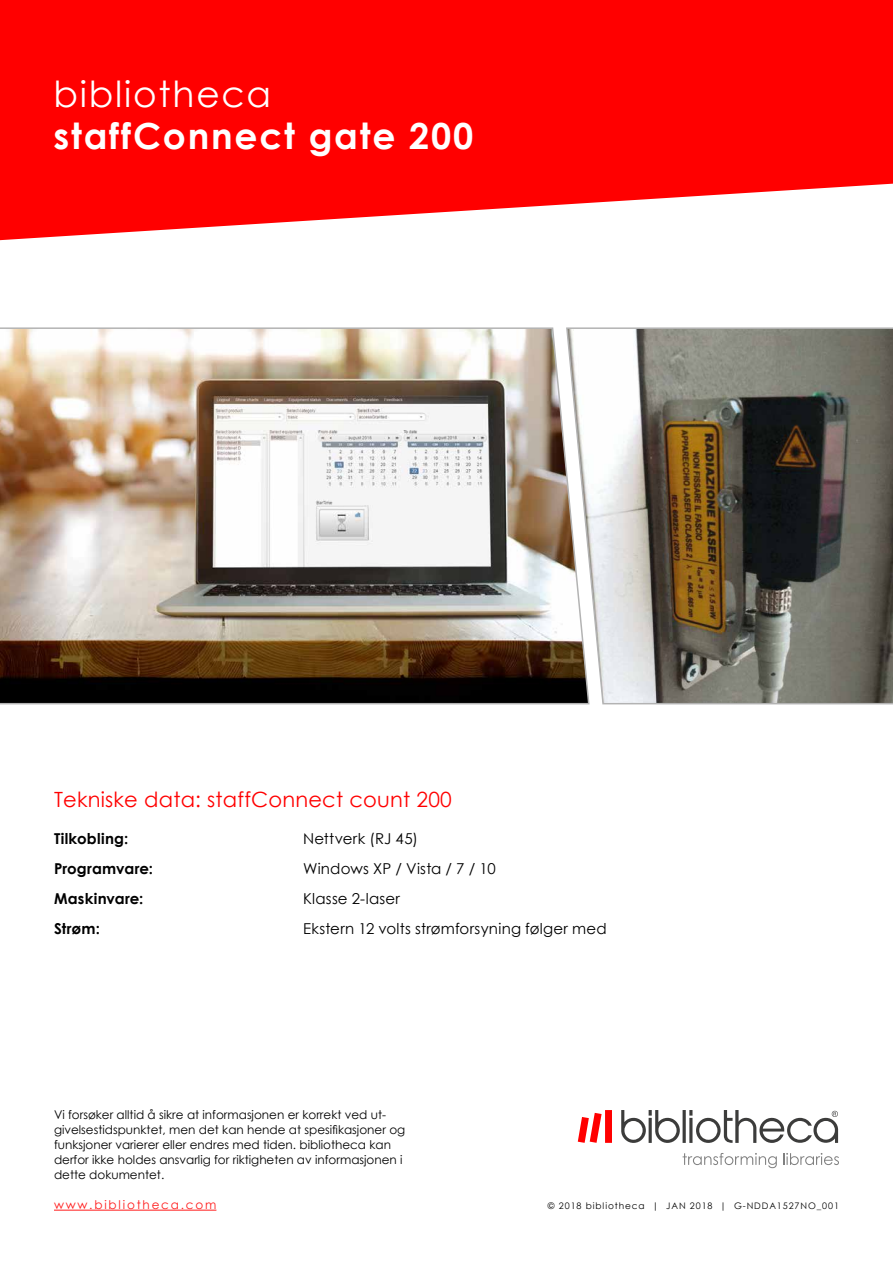
<style>
.page{position:relative;width:893px;height:1263px;background:#fff}
.page>*{position:absolute;margin:0;border:0;box-sizing:border-box;transform-origin:0 0}
.t1{font:700 36px "Century Gothic";letter-spacing:.05em;color:#fff}
.t2{font:36px "Century Gothic";letter-spacing:.05em;color:#fff}
.t3{font:21px "Century Gothic";letter-spacing:.01em;color:#f00}
.t4{font:15px "Century Gothic";letter-spacing:.015em;color:#000}
.t5{font:700 15px "Century Gothic";letter-spacing:.01em;color:#000}
.t6{font:12px/15px "Century Gothic";color:#000}
.t7{font:12px "Century Gothic";letter-spacing:.15em;color:#ff1a1a}
.t8{font:9px "Century Gothic";letter-spacing:.1em;color:#000}
</style>
<div class="page">
<hr style="left:54px;top:1210px;width:162px;height:1px;background:#ff1a1a">
<svg style="left:683px;top:1153px;width:94px;height:15px"></svg>
<svg style="left:783px;top:1153px;width:56px;height:12px"></svg>
<svg style="left:621px;top:1110px;width:59px;height:33px"></svg>
<hr style="left:683px;top:1110px;width:3px;height:33px;background:#3c3c3b">
<svg style="left:689px;top:1110px;width:149px;height:33px"></svg>
<svg style="left:578px;top:1110px;width:34px;height:33px"></svg>
<svg style="left:0;top:0;width:893px;height:240px;background:#ff1d1d"></svg>
<img style="left:590px;top:327px;width:303px;height:378px">
<img style="left:0;top:327px;width:590px;height:378px">
<h1 class="t2" style="left:53px;top:68px;width:219px">bibliotheca</h1>
<h1 class="t1" style="left:53px;top:108px;width:421px">staffConnect gate 200</h1>
<h2 class="t3" style="left:54px;top:784px;width:399px">Tekniske data: staffConnect count 200</h2>
<p class="t5" style="left:54px;top:827px;width:76px">Tilkobling:</p>
<p class="t4" style="left:303px;top:828px;width:116px">Nettverk (RJ 45)</p>
<p class="t5" style="left:54px;top:857px;width:101px">Programvare:</p>
<p class="t4" style="left:303px;top:858px;width:194px">Windows XP / Vista / 7 / 10</p>
<p class="t5" style="left:54px;top:887px;width:91px">Maskinvare:</p>
<p class="t4" style="left:303px;top:888px;width:98px">Klasse 2-laser</p>
<p class="t5" style="left:54px;top:917px;width:47px">Strøm:</p>
<p class="t4" style="left:303px;top:918px;width:305px">Ekstern 12 volts strømforsyning følger med</p>
<p class="t6" style="left:54px;top:1107px;width:353px">Vi forsøker alltid å sikre at informasjonen er korrekt ved ut&shy;givelsestidspunktet, men det kan hende at spesifikasjoner og funksjoner varierer eller endres med tiden. bibliotheca kan derfor ikke holdes ansvarlig for riktigheten av informasjonen i dette dokumentet.</p>
<p class="t7" style="left:54px;top:1196px;width:164px">www.bibliotheca.com</p>
<p class="t8" style="left:548px;top:1199px;width:293px">© 2018 bibliotheca | JAN 2018 | G-NDDA1527NO_001</p>
</div>
